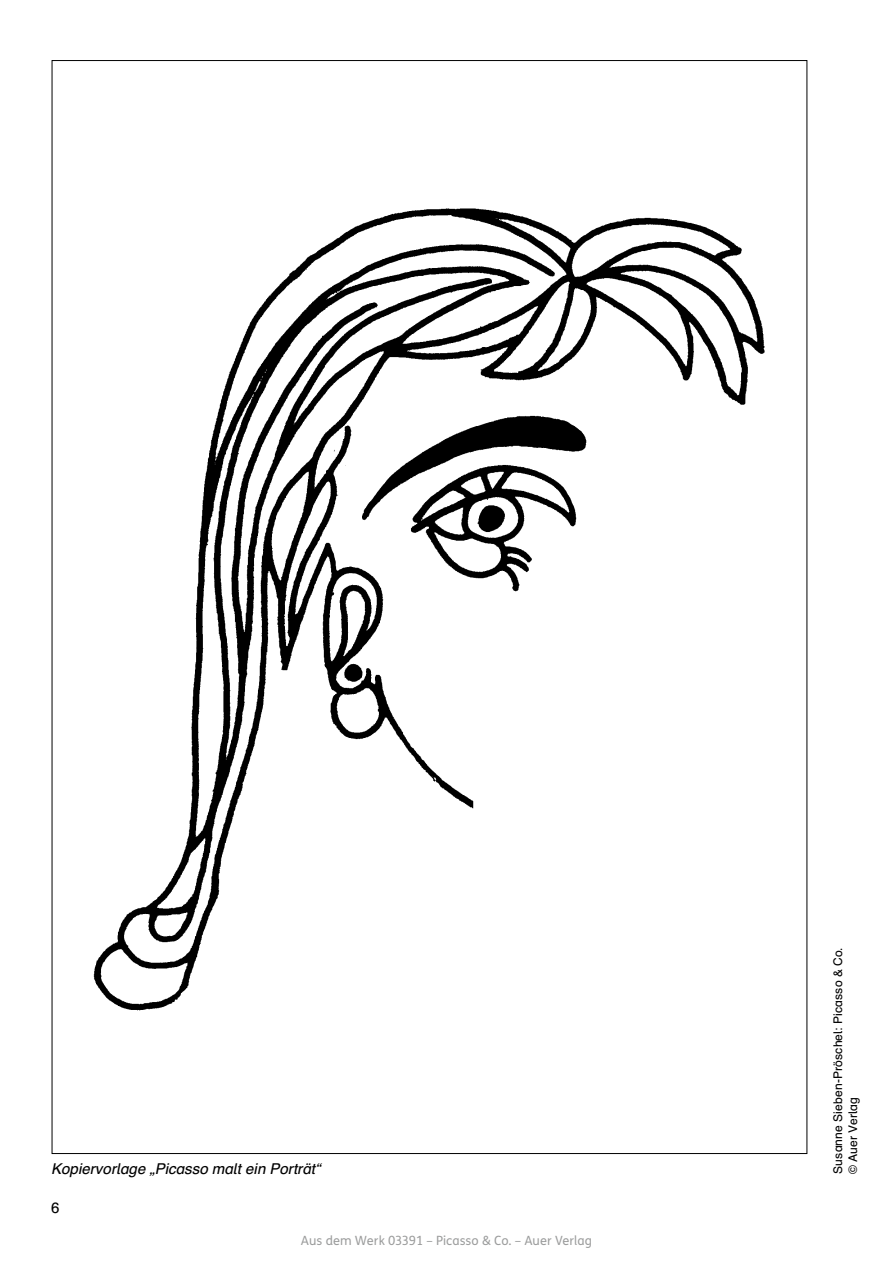
<style>
.page{position:relative;width:893px;height:1263px;background:#fff}
.page>*{position:absolute;margin:0;border:0;box-sizing:border-box;transform-origin:0 0}
.t1{font:italic 15px "Auer Schulbuch";color:#000}
.t2{font:15px "Auer Schulbuch";color:#000}
.t3{font:12.75px "FS Klett";letter-spacing:.005em;color:#9c9d9d}
.t4{font:12px/15px "Auer Schulbuch";letter-spacing:.01em;color:#000}
</style>
<div class="page">
<img style="left:93px;top:208px;width:672px;height:803px">
<p class="t1" style="left:51px;top:1159px;width:271px">Kopiervorlage „Picasso malt ein Porträt“</p>
<p class="t2" style="left:51px;top:1198px;width:10px">6</p>
<p class="t3" style="left:301px;top:1232px;width:293px">Aus dem Werk 03391 – Picasso &amp; Co. – Auer Verlag</p>
<p class="t4" style="left:830px;top:1174px;width:228px;rotate:-90deg">Susanne Sieben-Pröschel: Picasso &amp; Co. © Auer Verlag</p>
</div>
